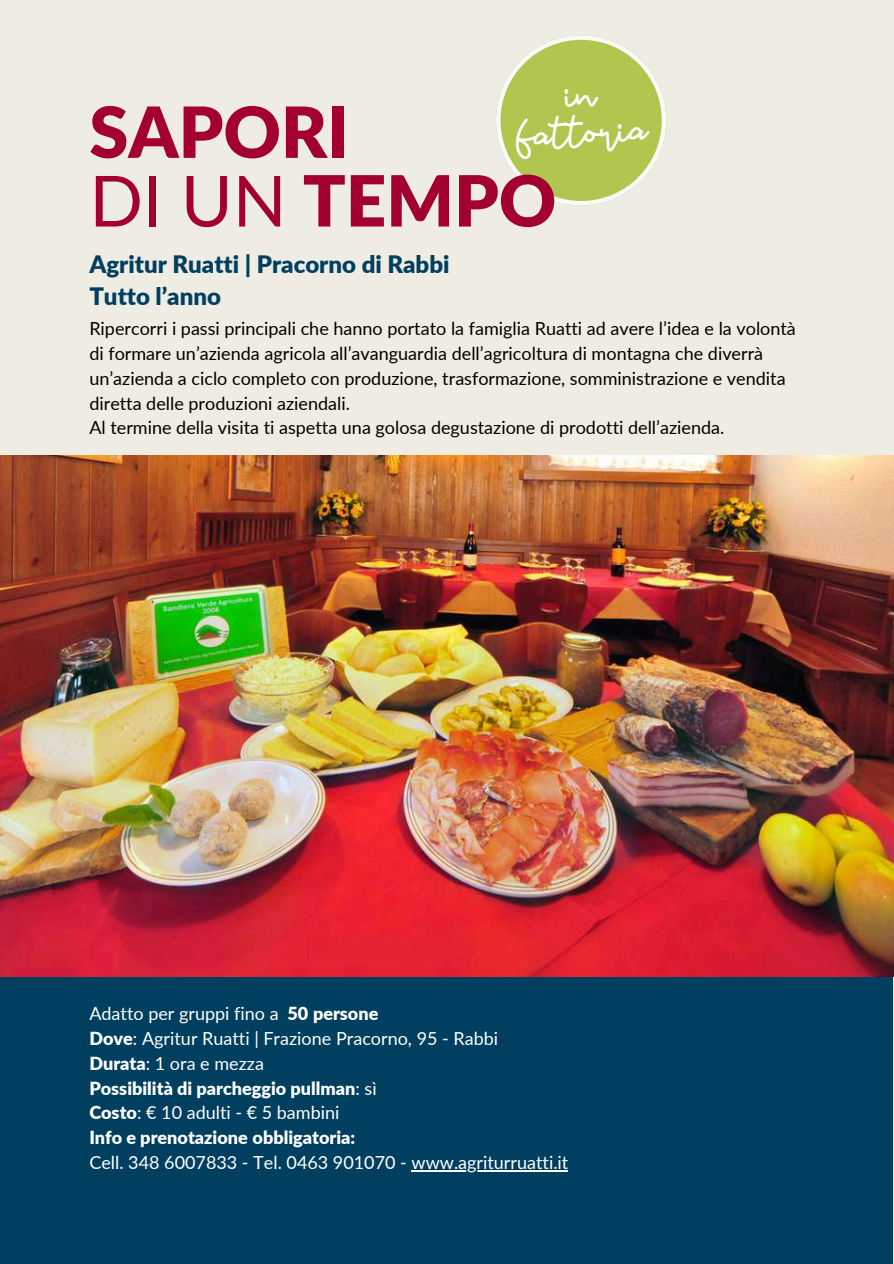
<style>
.page{position:relative;width:894px;height:1264px;background:#fff}
.page>*{position:absolute;margin:0;border:0;box-sizing:border-box;transform-origin:0 0}
.t1{font:900 70.5px "Lato";color:#a3002f}
.t2{font:46.5px "Glypher Yandi Designs";color:#fff}
.t3{font:900 24px/32.7px "Lato";color:#003f5f}
.t4{font:18px/24.8px "Lato";color:#000}
.t5{font:18px/24.8px "Lato";color:#fff}
.s1{font-weight:400}
.s2{font-weight:900}
</style>
<div class="page">
<div style="left:0;top:0;width:893px;height:1263px;background:#efece4"></div>
<div style="left:0;top:976px;width:892px;height:287px;background:#003f5f"></div>
<img style="left:0;top:456px;width:893px;height:521px">
<hr style="left:411px;top:1170px;width:157px;height:1px;background:#fff">
<svg style="left:496px;top:35px;width:169px;height:170px"></svg>
<h1 class="t1" style="left:89px;top:88px;width:261px">SAPORI</h1>
<h2 class="t2" style="left:515px;top:107px;width:132px;rotate:-2deg">fattoria</h2>
<h1 class="t1" style="left:89px;top:157px;width:468px"><span class="s1">DI UN</span> TEMPO</h1>
<h3 class="t3" style="left:89px;top:247px;width:361px">Agritur Ruatti | Pracorno di Rabbi<br>Tutto l’anno</h3>
<p class="t4" style="left:89px;top:316px;width:707px">Ripercorri i passi principali che hanno portato la famiglia Ruatti ad avere l’idea e la volontà di formare un’azienda agricola all’avanguardia dell’agricoltura di montagna che diverrà un’azienda a ciclo completo con produzione, trasformazione, somministrazione e vendita diretta delle produzioni aziendali.<br>Al termine della visita ti aspetta una golosa degustazione di prodotti dell’azienda.</p>
<p class="t5" style="left:89px;top:1001px;width:410px">Adatto per gruppi fino a <span class="s2">50 persone<br>Dove</span>: Agritur Ruatti | Frazione Pracorno, 95 - Rabbi <span class="s2">Durata</span>: 1 ora e mezza<br><span class="s2">Possibilità di parcheggio pullman</span>: sì<br><span class="s2">Costo</span>: € 10 adulti - € 5 bambini<br><span class="s2">Info e prenotazione obbligatoria:</span></p>
<p class="t5" style="left:89px;top:1149px;width:480px">Cell. 348 6007833 - Tel. 0463 901070 - www.agriturruatti.it</p>
</div>
